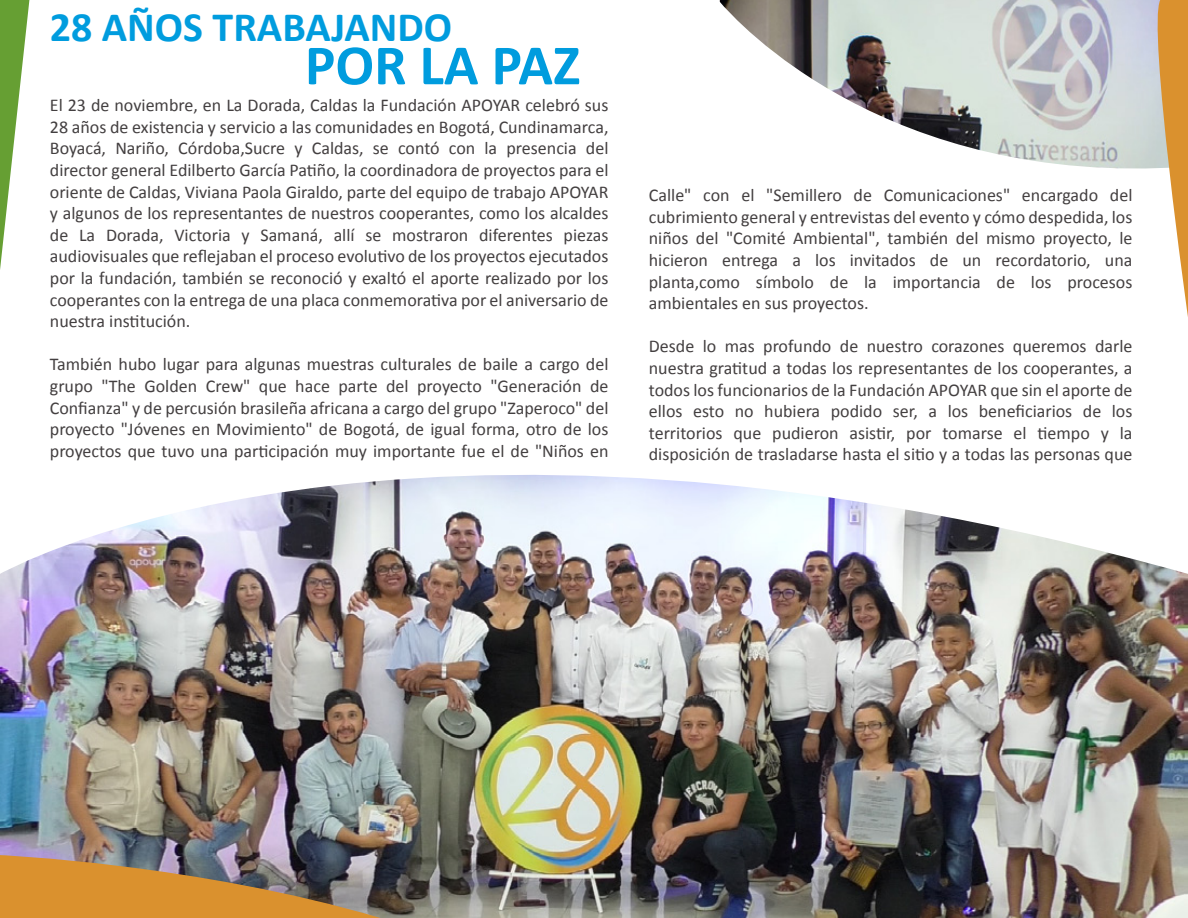
<style>
.page{position:relative;width:1188px;height:918px;background:#fff}
.page>*{position:absolute;margin:0;border:0;box-sizing:border-box;transform-origin:0 0}
.t1{font:700 57.45px "Calibri";color:#009cde}
.t2{font:700 42px "Calibri";color:#009cde}
.t3{font:18px/21.6px "Calibri";color:#433f40;text-align:justify}
</style>
<div class="page">
<img style="left:0;top:574px;width:1188px;height:344px">
<svg style="left:0;top:475px;width:1188px;height:99px"></svg>
<img style="left:720px;top:0;width:427px;height:169px">
<svg style="left:0;top:855px;width:380px;height:63px;background:#b1844a"></svg>
<svg style="left:1147px;top:0;width:41px;height:317px"></svg>
<svg style="left:0;top:0;width:29px;height:270px"></svg>
<h2 class="t2" style="left:50px;top:-3px;width:404px">28 AÑOS TRABAJANDO</h2>
<h1 class="t1" style="left:305px;top:25px;width:277px">POR LA PAZ</h1>
<p class="t3" style="left:50px;top:94px;width:560px">El 23 de noviembre, en La Dorada, Caldas la Fundación APOYAR celebró sus 28 años de existencia y servicio a las comunidades en Bogotá, Cundinamarca, Boyacá, Nariño, Córdoba,Sucre y Caldas, se contó con la presencia del director general Edilberto García Patiño, la coordinadora de proyectos para el oriente de Caldas, Viviana Paola Giraldo, parte del equipo de trabajo APOYAR y algunos de los representantes de nuestros cooperantes, como los alcaldes de La Dorada, Victoria y Samaná, allí se mostraron diferentes piezas audiovisuales que reflejaban el proceso evolutivo de los proyectos ejecutados por la fundación, también se reconoció y exaltó el aporte realizado por los cooperantes con la entrega de una placa conmemorativa por el aniversario de nuestra institución.</p>
<p class="t3" style="left:50px;top:353px;width:560px">También hubo lugar para algunas muestras culturales de baile a cargo del grupo "The Golden Crew" que hace parte del proyecto "Generación de Confianza" y de percusión brasileña africana a cargo del grupo "Zaperoco" del proyecto "Jóvenes en Movimiento" de Bogotá, de igual forma, otro de los proyectos que tuvo una participación muy importante fue el de "Niños en</p>
<p class="t3" style="left:649px;top:184px;width:485px">Calle" con el "Semillero de Comunicaciones" encargado del cubrimiento general y entrevistas del evento y cómo despedida, los niños del "Comité Ambiental", también del mismo proyecto, le hicieron entrega a los invitados de un recordatorio, una planta,como símbolo de la importancia de los procesos ambientales en sus proyectos.</p>
<p class="t3" style="left:649px;top:335px;width:485px">Desde lo mas profundo de nuestro corazones queremos darle nuestra gratitud a todas los representantes de los cooperantes, a todos los funcionarios de la Fundación APOYAR que sin el aporte de ellos esto no hubiera podido ser, a los beneficiarios de los territorios que pudieron asistir, por tomarse el tiempo y la disposición de trasladarse hasta el sitio y a todas las personas que</p>
</div>
